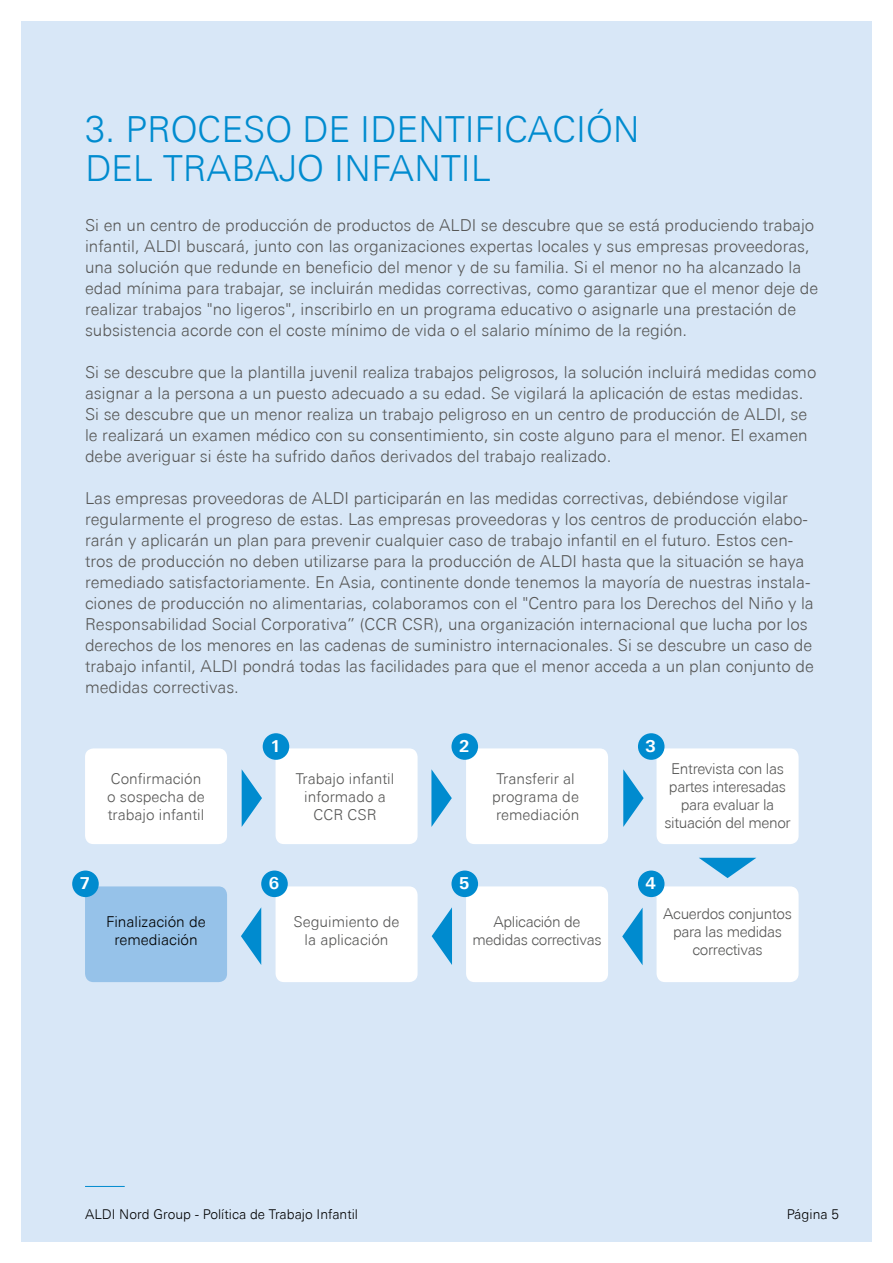
<style>
.page{position:relative;width:893px;height:1263px;background:#fff}
.page>*{position:absolute;margin:0;border:0;box-sizing:border-box;transform-origin:0 0}
.t1{font:300 36px/39px "Univers Next Pro";color:#008bcf}
.t2{font:300 16.5px/21px "Univers Next Pro";color:#575756}
.t3{font:700 16.5px "Univers Next Pro";color:#fff}
.t4{font:300 15px/18px "Univers Next Pro";letter-spacing:-.025em;color:#575756;text-align:center}
.t5{font:300 15px/18px "Univers Next Pro";color:#575756}
.t6{font:300 15px/18px "Univers Next Pro";color:#000;text-align:center}
.t7{font:300 13.5px "Univers Next Pro";color:#000}
</style>
<div class="page">
<div style="left:21px;top:21px;width:851px;height:1221px;background:#d8e7f7"></div>
<hr style="left:85px;top:1186px;width:40px;height:1px;background:#008bcf">
<div style="left:85px;top:748px;width:142px;height:96px;background:#fff;border-radius:9px"></div>
<div style="left:276px;top:748px;width:142px;height:96px;background:#fff;border-radius:9px"></div>
<div style="left:466px;top:748px;width:142px;height:96px;background:#fff;border-radius:9px"></div>
<div style="left:657px;top:748px;width:142px;height:96px;background:#fff;border-radius:9px"></div>
<div style="left:263px;top:733px;width:26px;height:27px;background:#008bcf;border-radius:50%"></div>
<div style="left:451px;top:733px;width:27px;height:27px;background:#008bcf;border-radius:50%"></div>
<div style="left:638px;top:733px;width:26px;height:27px;background:#008bcf;border-radius:50%"></div>
<svg style="left:242px;top:770px;width:20px;height:57px"></svg>
<svg style="left:431px;top:769px;width:21px;height:58px"></svg>
<svg style="left:623px;top:769px;width:21px;height:58px"></svg>
<svg style="left:699px;top:858px;width:57px;height:20px"></svg>
<div style="left:85px;top:886px;width:142px;height:96px;background:#96c2e9;border-radius:9px"></div>
<div style="left:276px;top:886px;width:142px;height:96px;background:#fff;border-radius:9px"></div>
<div style="left:466px;top:886px;width:142px;height:96px;background:#fff;border-radius:9px"></div>
<div style="left:657px;top:886px;width:142px;height:96px;background:#fff;border-radius:9px"></div>
<div style="left:72px;top:870px;width:27px;height:27px;background:#008bcf;border-radius:50%"></div>
<div style="left:638px;top:870px;width:26px;height:27px;background:#008bcf;border-radius:50%"></div>
<div style="left:451px;top:870px;width:27px;height:27px;background:#008bcf;border-radius:50%"></div>
<div style="left:261px;top:870px;width:27px;height:27px;background:#008bcf;border-radius:50%"></div>
<svg style="left:622px;top:907px;width:21px;height:58px"></svg>
<svg style="left:432px;top:907px;width:20px;height:58px"></svg>
<svg style="left:241px;top:908px;width:20px;height:57px"></svg>
<h1 class="t1" style="left:85px;top:109px;width:556px">3. PROCESO DE IDENTIFICACIÓN<br>DEL TRABAJO INFANTIL</h1>
<p class="t2" style="left:85px;top:214px;width:735px">Si en un centro de producción de productos de ALDI se descubre que se está produciendo trabajo infantil, ALDI buscará, junto con las organizaciones expertas locales y sus empresas proveedoras, una solución que redunde en beneficio del menor y de su familia. Si el menor no ha alcanzado la edad mínima para trabajar, se incluirán medidas correctivas, como garantizar que el menor deje de realizar trabajos "no ligeros", inscribirlo en un programa educativo o asignarle una prestación de subsistencia acorde con el coste mínimo de vida o el salario mínimo de la región.</p>
<p class="t2" style="left:85px;top:361px;width:733px">Si se descubre que la plantilla juvenil realiza trabajos peligrosos, la solución incluirá medidas como asignar a la persona a un puesto adecuado a su edad. Se vigilará la aplicación de estas medidas.<br>Si se descubre que un menor realiza un trabajo peligroso en un centro de producción de ALDI, se le realizará un examen médico con su consentimiento, sin coste alguno para el menor. El examen debe averiguar si éste ha sufrido daños derivados del trabajo realizado.</p>
<p class="t2" style="left:85px;top:487px;width:730px">Las empresas proveedoras de ALDI participarán en las medidas correctivas, debiéndose vigilar regularmente el progreso de estas. Las empresas proveedoras y los centros de producción elabo&shy;rarán y aplicarán un plan para prevenir cualquier caso de trabajo infantil en el futuro. Estos cen&shy;tros de producción no deben utilizarse para la producción de ALDI hasta que la situación se haya remediado satisfactoriamente. En Asia, continente donde tenemos la mayoría de nuestras instala&shy;ciones de producción no alimentarias, colaboramos con el "Centro para los Derechos del Niño y la Responsabilidad Social Corporativa” (CCR CSR), una organización internacional que lucha por los derechos de los menores en las cadenas de suministro internacionales. Si se descubre un caso de trabajo infantil, ALDI pondrá todas las facilidades para que el menor acceda a un plan conjunto de medidas correctivas.</p>
<p class="t3" style="left:270px;top:736px;width:12px">1</p>
<p class="t3" style="left:459px;top:736px;width:12px">2</p>
<p class="t3" style="left:646px;top:736px;width:12px">3</p>
<p class="t5" style="left:107px;top:769px;width:99px">Confirmación o sospecha de trabajo infantil</p>
<p class="t5" style="left:296px;top:769px;width:100px;text-align:center">Trabajo infantil informado a<br>CCR CSR</p>
<p class="t5" style="left:492px;top:769px;width:89px">Transferir al programa de remediación</p>
<p class="t4" style="left:664px;top:760px;width:128px">Entrevista con las partes interesadas para evaluar la situación del menor</p>
<p class="t3" style="left:80px;top:873px;width:12px">7</p>
<p class="t3" style="left:269px;top:873px;width:12px">6</p>
<p class="t3" style="left:459px;top:873px;width:12px">5</p>
<p class="t3" style="left:646px;top:873px;width:12px">4</p>
<p class="t6" style="left:106px;top:913px;width:101px">Finalización de remediación</p>
<p class="t5" style="left:294px;top:913px;width:108px;text-align:center">Seguimiento de la aplicación</p>
<p class="t4" style="left:473px;top:913px;width:130px">Aplicación de medidas correctivas</p>
<p class="t4" style="left:663px;top:905px;width:130px">Acuerdos conjuntos para las medidas correctivas</p>
<p class="t7" style="left:85px;top:1206px;width:356px">International Buying Policy for Cotton | As of January 2020</p>
<p class="t7" style="left:787px;top:1206px;width:42px">Página</p>
<p class="t7" style="left:85px;top:1206px;width:275px">ALDI Nord Gro p - Polít a de Trabajo Infantil</p>
<p class="t7" style="left:797px;top:1206px;width:43px">Seite 5</p>
</div>
